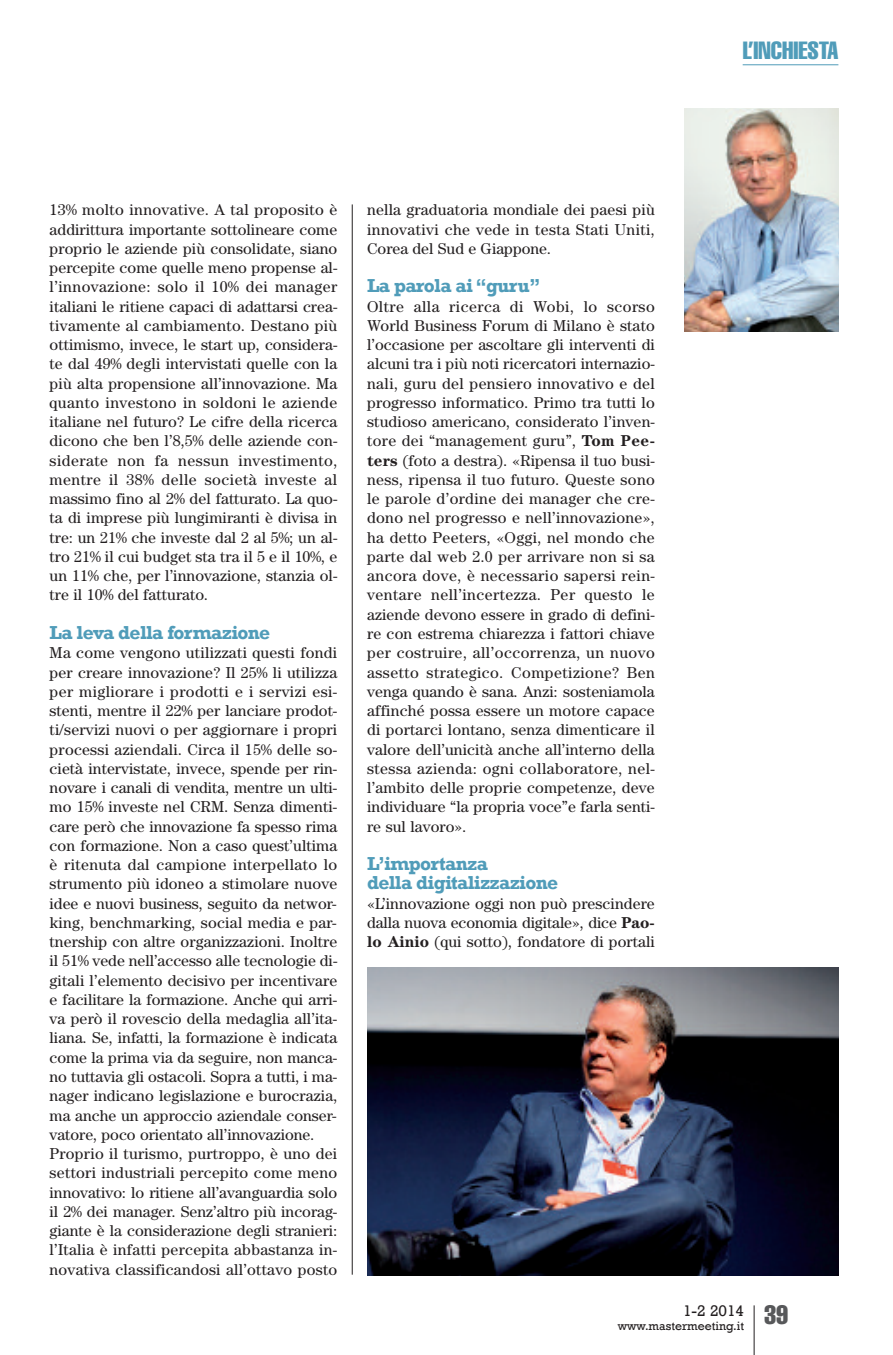
<style>
.page{position:relative;width:893px;height:1355px;background:#fff}
.page>*{position:absolute;margin:0;border:0;box-sizing:border-box;transform-origin:0 0}
.t1{font:extra-condensed 24.5px "Helvetica";color:#509cb9}
.t2{font:700 19.25px/19.2px "Rockwell";letter-spacing:-.035em;color:#509cb9}
.t3{font:15.75px/19.2px "Century";letter-spacing:.005em;color:#231f20;text-align:justify}
.t4{font:15.75px "Rockwell";color:#231f20}
.t5{font:12.25px "Rockwell";color:#231f20}
.s1{font-weight:700}
</style>
<div class="page">
<hr style="left:352px;top:204px;width:1px;height:1070px;background:#231f20">
<hr style="left:754px;top:1305px;width:1px;height:49px;background:#231f20">
<hr style="left:743px;top:64px;width:95px;height:1px;background:#509cb9">
<img style="left:685px;top:108px;width:153px;height:223px">
<img style="left:367px;top:967px;width:471px;height:308px">
<h1 class="t1" style="left:743px;top:42px;width:97px">L’INCHIESTA</h1>
<p class="t3" style="left:50px;top:202px;width:289px">13% molto innovative. A tal proposito è addirittura importante sottolineare come proprio le aziende più consolidate, siano percepite come quelle meno propense al&shy;l’innovazione: solo il 10% dei manager italiani le ritiene capaci di adattarsi crea&shy;tivamente al cambiamento. Destano più ottimismo, invece, le start up, considera&shy;te dal 49% degli intervistati quelle con la più alta propensione all’innovazione. Ma quanto investono in soldoni le aziende italiane nel futuro? Le cifre della ricerca dicono che ben l’8,5% delle aziende con&shy;siderate non fa nessun investimento, mentre il 38% delle società investe al massimo fino al 2% del fatturato. La quo&shy;ta di imprese più lungimiranti è divisa in tre: un 21% che investe dal 2 al 5%; un al&shy;tro 21% il cui budget sta tra il 5 e il 10%, e un 11% che, per l’innovazione, stanzia ol&shy;tre il 10% del fatturato.</p>
<p class="t2" style="left:50px;top:622px;width:222px">La leva della formazione</p>
<p class="t3" style="left:50px;top:644px;width:289px;text-align:left">Ma come vengono utilizzati questi fondi per creare innovazione? Il 25% li utilizza per migliorare i prodotti e i servizi esi&shy;stenti, mentre il 22% per lanciare prodot&shy;ti/servizi nuovi o per aggiornare i propri processi aziendali. Circa il 15% delle so&shy;cietà intervistate, invece, spende per rin&shy;novare i canali di vendita, mentre un ulti&shy;mo 15% investe nel CRM. Senza dimenti&shy;care però che innovazione fa spesso rima con formazione. Non a caso quest’ultima è ritenuta dal campione interpellato lo strumento più idoneo a stimolare nuove idee e nuovi business, seguito da networ&shy;king, benchmarking, social media e par&shy;tnership con altre organizzazioni. Inoltre il 51% vede nell’accesso alle tecnologie di&shy;gitali l’elemento decisivo per incentivare e facilitare la formazione. Anche qui arri&shy;va però il rovescio della medaglia all’ita&shy;liana. Se, infatti, la formazione è indicata come la prima via da seguire, non manca&shy;no tuttavia gli ostacoli. Sopra a tutti, i ma&shy;nager indicano legislazione e burocrazia, ma anche un approccio aziendale conser&shy;vatore, poco orientato all’innovazione.<br>Proprio il turismo, purtroppo, è uno dei settori industriali percepito come meno innovativo: lo ritiene all’avanguardia solo il 2% dei manager. Senz’altro più incorag&shy;giante è la considerazione degli stranieri: l’Italia è infatti percepita abbastanza in&shy;novativa classificandosi all’ottavo posto</p>
<p class="t3" style="left:367px;top:202px;width:289px">nella graduatoria mondiale dei paesi più innovativi che vede in testa Stati Uniti, Corea del Sud e Giappone.</p>
<p class="t2" style="left:367px;top:276px;width:175px">La parola ai “guru”</p>
<p class="t3" style="left:367px;top:298px;width:289px">Oltre alla ricerca di Wobi, lo scorso World Business Forum di Milano è stato l’occasione per ascoltare gli interventi di alcuni tra i più noti ricercatori internazio&shy;nali, guru del pensiero innovativo e del progresso informatico. Primo tra tutti lo studioso americano, considerato l’inven&shy;tore dei “management guru”, <span class="s1">Tom Pee&shy;ters</span> (foto a destra). «Ripensa il tuo busi&shy;ness, ripensa il tuo futuro. Queste sono le parole d’ordine dei manager che cre&shy;dono nel progresso e nell’innovazione», ha detto Peeters, «Oggi, nel mondo che parte dal web 2.0 per arrivare non si sa ancora dove, è necessario sapersi rein&shy;ventare nell’incertezza. Per questo le aziende devono essere in grado di defini&shy;re con estrema chiarezza i fattori chiave per costruire, all’occorrenza, un nuovo assetto strategico. Competizione? Ben venga quando è sana. Anzi: sosteniamola affinché possa essere un motore capace di portarci lontano, senza dimenticare il valore dell’unicità anche all’interno della stessa azienda: ogni collaboratore, nel&shy;l’ambito delle proprie competenze, deve individuare “la propria voce”e farla senti&shy;re sul lavoro».</p>
<p class="t2" style="left:367px;top:853px;width:193px">L’importanza<br>della digitalizzazione</p>
<p class="t3" style="left:367px;top:895px;width:289px">«L’innovazione oggi non può prescindere dalla nuova economia digitale», dice <span class="s1">Pao&shy;lo Ainio</span> (qui sotto), fondatore di portali</p>
<p class="t5" style="left:618px;top:1318px;width:172px">www.mastermeeting.it <sup>39</sup></p>
<p class="t4" style="left:683px;top:1300px;width:63px">1-2 2014</p>
</div>
